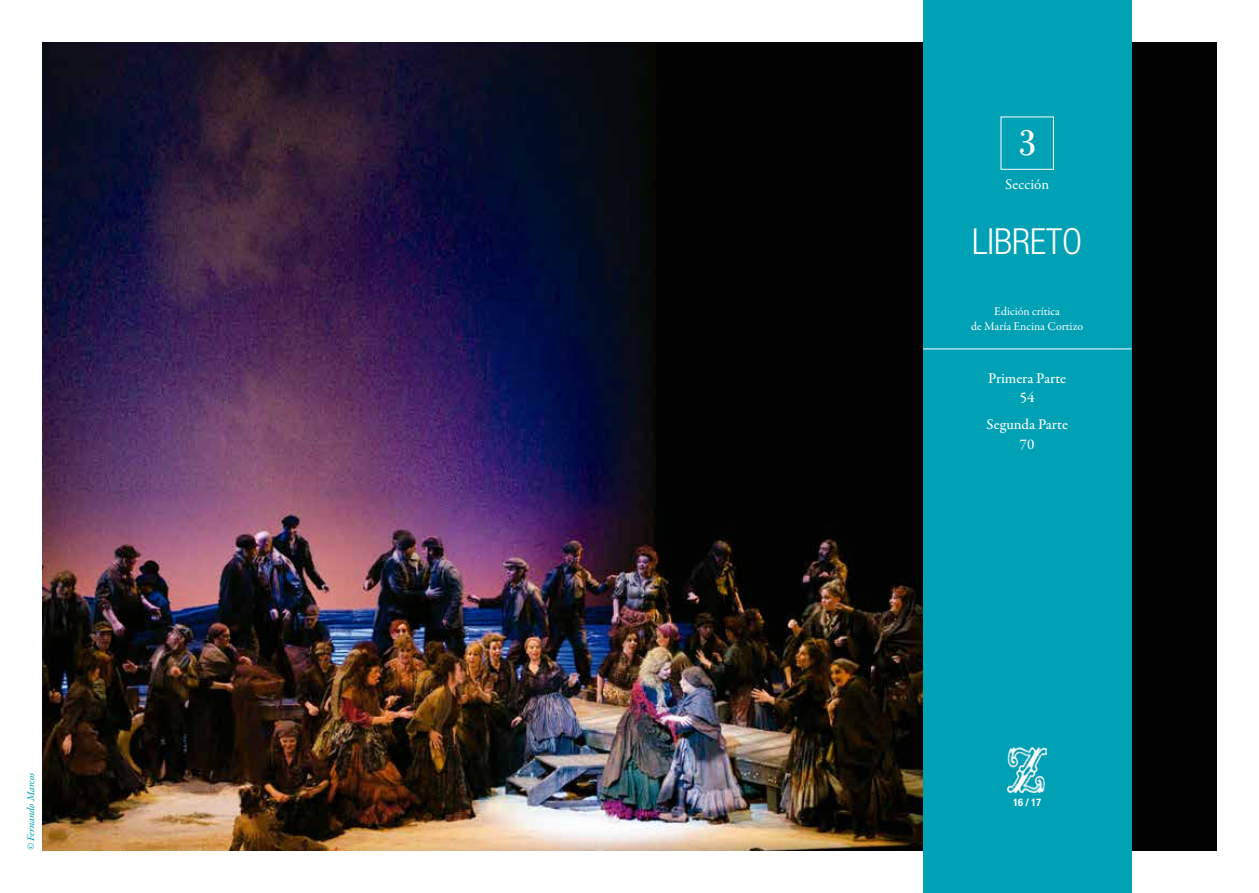
<style>
.page{position:relative;width:1259px;height:893px;background:#fff}
.page>*{position:absolute;margin:0;border:0;box-sizing:border-box;transform-origin:0 0}
.t1{font:38.25px "Bodoni";color:#fff}
.t2{font:300 condensed 36px "Helvetica Neue";color:#fff}
.t3{font:500 15px/19.5px "Garamond Premr Pro";color:#fff;text-align:center}
.t4{font:15px "Garamond Premr Pro";color:#fff}
.t5{font:12px/15px "Garamond Premr Pro";color:#fff;text-align:center}
.t6{font:10.5px "Garamond Premr Pro Med It";color:#00a1b5}
.t7{font:700 condensed 10.5px "Helvetica Neue";color:#fff}
</style>
<div class="page">
<img style="left:43px;top:43px;width:1173px;height:807px">
<div style="left:923px;top:0;width:208px;height:893px;background:#00a1b5"></div>
<img style="left:1007px;top:748px;width:39px;height:44px">
<hr style="left:923px;top:349px;width:208px;height:1px;background:#fff">
<p class="t6" style="left:24px;top:850px;width:79px;rotate:-90deg">© Fernando Marcos</p>
<h1 class="t1" style="left:1018px;top:120px;width:20px">3</h1>
<p class="t4" style="left:1005px;top:175px;width:45px">Sección</p>
<h2 class="t2" style="left:972px;top:221px;width:111px">LIBRETO</h2>
<p class="t5" style="left:971px;top:304px;width:113px">Edición crítica<br>de María Encina Cortizo</p>
<p class="t3" style="left:988px;top:369px;width:79px">Primera Parte<br>54</p>
<p class="t3" style="left:986px;top:415px;width:83px">Segunda Parte<br>70</p>
<p class="t7" style="left:1013px;top:796px;width:29px">16 /17</p>
</div>
